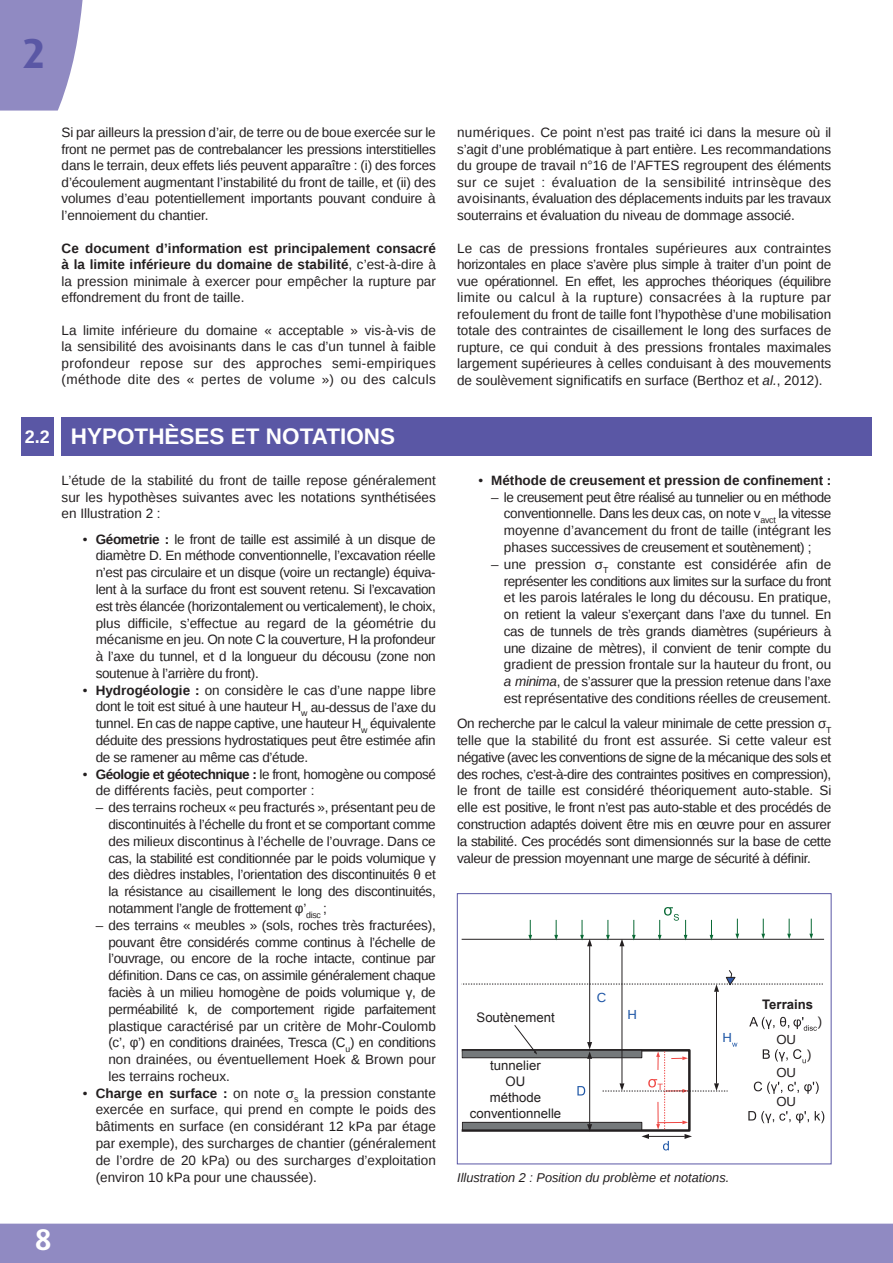
<style>
.page{position:relative;width:893px;height:1263px;background:#908ac2}
.page>*{position:absolute;margin:0;border:0;box-sizing:border-box;transform-origin:0 0}
.t1{font:700 42px "Dax OT";color:#5a57a5}
.t2{font:700 30px "Dax OT";color:#fff}
.t3{font:700 22.5px "Liberation Sans";color:#fff}
.t4{font:13.5px/16.8px "Liberation Sans";letter-spacing:-.01em;color:#231f20;text-align:justify}
.t5{font:700 13.5px "Liberation Sans";color:#231f20}
.t6{font:13.2px/15.8px "Arial";color:#231f20;text-align:center}
.t7{font:13.2px "Liberation Sans";color:#231f20}
.t8{font:700 13.2px "Arial";color:#231f20}
.t9{font:13.2px "Liberation Sans";color:#1e56a6}
.t10{font:italic 12.75px "Liberation Sans";color:#231f20}
.t11{font:9.15px "Liberation Sans";color:#ef4845}
.s1{font-weight:700}
.s2{font-size:18px}
.s3{font-style:italic}
.s4{font-weight:400}
</style>
<div class="page">
<div style="left:0;top:0;width:893px;height:1223px;background:#fff"></div>
<svg style="left:0;top:0;width:84px;height:111px"></svg>
<div style="left:61px;top:418px;width:811px;height:38px;background:#5a57a5"></div>
<div style="left:21px;top:418px;width:33px;height:38px;background:#5a57a5"></div>
<svg style="left:459px;top:907px;width:365px;height:243px;background:#f1f1f1"></svg>
<div style="left:457px;top:893px;width:374px;height:271px;border:1px solid #5a57a5"></div>
<h1 class="t1" style="left:22px;top:30px;width:25px">2</h1>
<p class="t4" style="left:62px;top:125px;width:376px">Si par ailleurs la pression d’air, de terre ou de boue exercée sur le front ne permet pas de contrebalancer les pressions interstitielles dans le terrain, deux effets liés peuvent apparaître : (i) des forces d’écoulement augmentant l’instabilité du front de taille, et (ii) des volumes d’eau potentiellement importants pouvant conduire à l’ennoiement du chantier.</p>
<p class="t4" style="left:62px;top:240px;width:376px"><span class="s1">Ce document d’information est principalement consacré à la limite inférieure du domaine de stabilité</span>, c’est-à-dire à la pression minimale à exercer pour empêcher la rupture par effondrement du front de taille.</p>
<p class="t4" style="left:62px;top:322px;width:376px">La limite inférieure du domaine « acceptable » vis-à-vis de la sensibilité des avoisinants dans le cas d’un tunnel à faible profondeur repose sur des approches semi-empiriques (méthode dite des « pertes de volume ») ou des calculs</p>
<h3 class="t3" style="left:25px;top:421px;width:372px"><span class="s2">2.2</span> HYPOTHÈSES ET NOTATIONS</h3>
<p class="t4" style="left:62px;top:472px;width:376px">L’étude de la stabilité du front de taille repose généralement sur les hypothèses suivantes avec les notations synthétisées en Illustration 2 :</p>
<p class="t4" style="left:96px;top:531px;width:342px;text-indent:-13px">• <span class="s1">Géometrie :</span> le front de taille est assimilé à un disque de diamètre D. En méthode conventionnelle, l’excavation réelle n’est pas circulaire et un disque (voire un rectangle) équiva&shy;lent à la surface du front est souvent retenu. Si l’excavation est très élancée (horizontalement ou verticalement), le choix, plus difficile, s’effectue au regard de la géométrie du mécanisme en jeu. On note C la couverture, H la profondeur à l’axe du tunnel, et d la longueur du décousu (zone non soutenue à l’arrière du front).</p>
<p class="t4" style="left:96px;top:682px;width:342px;text-indent:-13px">• <span class="s1">Hydrogéologie :</span> on considère le cas d’une nappe libre dont le toit est situé à une hauteur H<sub>w</sub> au-dessus de l’axe du tunnel. En cas de nappe captive, une hauteur H<sub>w</sub> équivalente déduite des pressions hydrostatiques peut être estimée afin de se ramener au même cas d’étude.</p>
<p class="t4" style="left:96px;top:766px;width:342px;text-indent:-13px">• <span class="s1">Géologie et géotechnique :</span> le front, homogène ou composé de différents faciès, peut comporter :</p>
<p class="t4" style="left:108px;top:800px;width:329px;text-indent:-13px">– des terrains rocheux « peu fracturés », présentant peu de discontinuités à l’échelle du front et se comportant comme des milieux discontinus à l’échelle de l’ouvrage. Dans ce cas, la stabilité est conditionnée par le poids volumique γ des dièdres instables, l’orientation des discontinuités θ et la résistance au cisaillement le long des discontinuités, notamment l’angle de frottement φ’<sub>disc</sub> ;</p>
<p class="t4" style="left:108px;top:917px;width:329px;text-indent:-13px">– des terrains « meubles » (sols, roches très fracturées), pouvant être considérés comme continus à l’échelle de l’ouvrage, ou encore de la roche intacte, continue par définition. Dans ce cas, on assimile généralement chaque faciès à un milieu homogène de poids volumique γ, de perméabilité k, de comportement rigide parfaitement plastique caractérisé par un critère de Mohr-Coulomb (c’, φ’) en conditions drainées, Tresca (C<sub>u</sub>) en conditions non drainées, ou éventuellement Hoek &amp; Brown pour les terrains rocheux.</p>
<p class="t4" style="left:96px;top:1085px;width:342px;text-indent:-13px">• <span class="s1">Charge en surface :</span> on note σ<sub>s</sub> la pression constante exercée en surface, qui prend en compte le poids des bâtiments en surface (en considérant 12 kPa par étage par exemple), des surcharges de chantier (généralement de l’ordre de 20 kPa) ou des surcharges d’exploitation (environ 10 kPa pour une chaussée).</p>
<h2 class="t2" style="left:35px;top:1222px;width:18px">8</h2>
<p class="t4" style="left:457px;top:125px;width:376px">numériques. Ce point n’est pas traité ici dans la mesure où il s’agit d’une problématique à part entière. Les recommandations du groupe de travail n°16 de l’AFTES regroupent des éléments sur ce sujet : évaluation de la sensibilité intrinsèque des avoisinants, évaluation des déplacements induits par les travaux souterrains et évaluation du niveau de dommage associé.</p>
<p class="t4" style="left:457px;top:240px;width:376px">Le cas de pressions frontales supérieures aux contraintes horizontales en place s’avère plus simple à traiter d’un point de vue opérationnel. En effet, les approches théoriques (équilibre limite ou calcul à la rupture) consacrées à la rupture par refoulement du front de taille font l’hypothèse d’une mobilisation totale des contraintes de cisaillement le long des surfaces de rupture, ce qui conduit à des pressions frontales maximales largement supérieures à celles conduisant à des mouvements de soulèvement significatifs en surface (Berthoz et <span class="s3">al.</span>, 2012).</p>
<p class="t5" style="left:478px;top:471px;width:354px"><span class="s4">•</span> Méthode de creusement et pression de confinement :</p>
<p class="t4" style="left:504px;top:489px;width:329px;text-indent:-13px">– le creusement peut être réalisé au tunnelier ou en méthode conventionnelle. Dans les deux cas, on note v<sub>avct</sub> la vitesse moyenne d’avancement du front de taille (intégrant les phases successives de creusement et soutènement) ;</p>
<p class="t4" style="left:504px;top:556px;width:329px;text-indent:-13px">– une pression σ<sub>T</sub> constante est considérée afin de représenter les conditions aux limites sur la surface du front et les parois latérales le long du décousu. En pratique, on retient la valeur s’exerçant dans l’axe du tunnel. En cas de tunnels de très grands diamètres (supérieurs à une dizaine de mètres), il convient de tenir compte du gradient de pression frontale sur la hauteur du front, ou <span class="s3">a minima</span>, de s’assurer que la pression retenue dans l’axe est représentative des conditions réelles de creusement.</p>
<p class="t4" style="left:457px;top:716px;width:376px">On recherche par le calcul la valeur minimale de cette pression σ<sub>T </sub>telle que la stabilité du front est assurée. Si cette valeur est négative (avec les conventions de signe de la mécanique des sols et des roches, c’est-à-dire des contraintes positives en compression), le front de taille est considéré théoriquement auto-stable. Si elle est positive, le front n’est pas auto-stable et des procédés de construction adaptés doivent être mis en œuvre pour en assurer la stabilité. Ces procédés sont dimensionnés sur la base de cette valeur de pression moyennant une marge de sécurité à définir.</p>
<p class="t6" style="left:477px;top:1010px;width:80px">Soutènement</p>
<p class="t6" style="left:470px;top:1058px;width:93px">tunnelier<br>OU<br>méthode conventionnelle</p>
<p class="t9" style="left:597px;top:990px;width:11px">C</p>
<p class="t9" style="left:627px;top:1007px;width:11px">H</p>
<p class="t11" style="left:658px;top:1081px;width:7px">T</p>
<p class="t9" style="left:722px;top:1030px;width:11px">H</p>
<p class="t10" style="left:457px;top:1169px;width:274px">Illustration 2 : Position du problème et notations.</p>
<p class="t8" style="left:762px;top:995px;width:52px">Terrains</p>
<p class="t7" style="left:776px;top:1032px;width:21px">OU</p>
<p class="t7" style="left:776px;top:1064px;width:21px">OU</p>
<p class="t7" style="left:776px;top:1094px;width:21px">OU</p>
<p class="t7" style="left:818px;top:1014px;width:6px">)</p>
<p class="t7" style="left:807px;top:1047px;width:6px">)</p>
</div>
